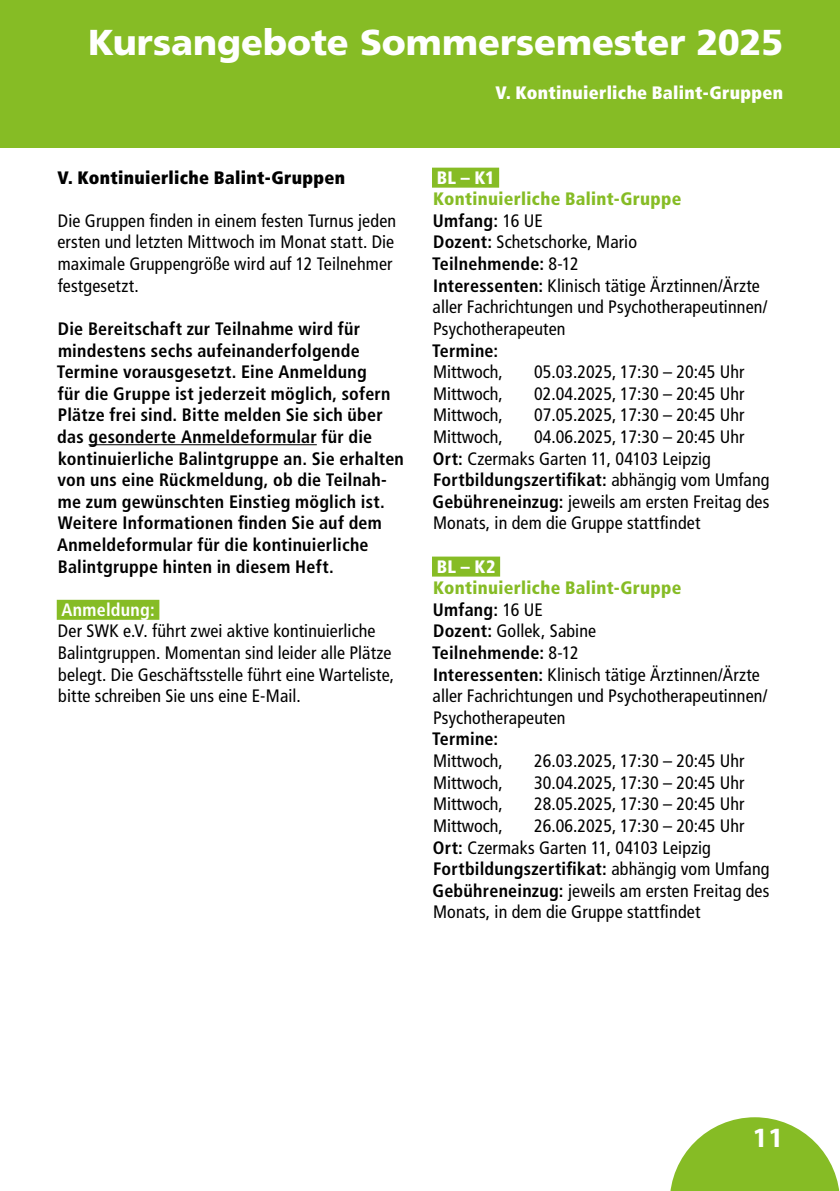
<style>
.page{position:relative;width:840px;height:1191px;background:#fff}
.page>*{position:absolute;margin:0;border:0;box-sizing:border-box;transform-origin:0 0}
.t1{font:900 36px "Frutiger LT Std";color:#fff}
.t2{font:700 28px "Myriad Pro";color:#fff}
.t3{font:condensed 18px/21.6px "Frutiger LT Std";letter-spacing:.005em;color:#000}
.t4{font:700 condensed 18px/21.6px "Frutiger LT Std";letter-spacing:.015em;color:#000}
.t5{font:900 condensed 18px "Frutiger LT Std";letter-spacing:.02em;color:#fff}
.t6{font:900 condensed 18px "Frutiger LT Std";letter-spacing:.02em;color:#000}
.t7{font:700 condensed 18px "Frutiger LT Std";letter-spacing:.015em;color:#fff}
.t8{font:900 condensed 18px "Frutiger LT Std";letter-spacing:.025em;color:#fff}
.s1{font-weight:900;color:#86bc25}
.s2{font-weight:700}
</style>
<div class="page">
<div style="left:0;top:0;width:839px;height:147px;background:#86bc25"></div>
<svg style="left:670px;top:1117px;width:169px;height:74px"></svg>
<hr style="left:88px;top:444px;width:228px;height:1px;background:#000">
<div style="left:57px;top:600px;width:102px;height:20px;background:#86bc25"></div>
<div style="left:432px;top:168px;width:67px;height:20px;background:#86bc25"></div>
<div style="left:432px;top:556px;width:68px;height:20px;background:#86bc25"></div>
<h1 class="t1" style="left:88px;top:21px;width:696px">Kursangebote Sommersemester 2025</h1>
<p class="t5" style="left:495px;top:81px;width:289px">V. Kontinuierliche Balint-Gruppen</p>
<p class="t6" style="left:57px;top:166px;width:289px">V. Kontinuierliche Balint-Gruppen</p>
<p class="t3" style="left:57px;top:210px;width:340px">Die Gruppen finden in einem festen Turnus jeden ersten und letzten Mittwoch im Monat statt. Die maximale Gruppengröße wird auf 12 Teilnehmer festgesetzt.</p>
<p class="t4" style="left:57px;top:318px;width:348px">Die Bereitschaft zur Teilnahme wird für mindestens sechs aufeinanderfolgende Termine vorausgesetzt. Eine Anmeldung<br>für die Gruppe ist jederzeit möglich, sofern Plätze frei sind. Bitte melden Sie sich über das gesonderte Anmeldeformular für die kontinuierliche Balintgruppe an. Sie erhalten von uns eine Rückmeldung, ob die Teilnah&shy;me zum gewünschten Einstieg möglich ist.<br>Weitere Informationen finden Sie auf dem Anmeldeformular für die kontinuierliche Balintgruppe hinten in diesem Heft.</p>
<p class="t7" style="left:61px;top:599px;width:95px">Anmeldung:</p>
<p class="t3" style="left:58px;top:620px;width:337px">Der SWK e.V. führt zwei aktive kontinuierliche Balintgruppen. Momentan sind leider alle Plätze belegt. Die Geschäftsstelle führt eine Warteliste, bitte schreiben Sie uns eine E-Mail.</p>
<p class="t8" style="left:436px;top:166px;width:59px">BL – K1</p>
<p class="t3" style="left:432px;top:188px;width:337px"><span class="s1">Kontinuierliche Balint-Gruppe<br></span><span class="s2">Umfang:</span> 16 UE<br><span class="s2">Dozent:</span> Schetschorke, Mario<br><span class="s2">Teilnehmende:</span> 8-12<br><span class="s2">Interessenten:</span> Klinisch tätige Ärztinnen/Ärzte aller Fachrichtungen und Psychotherapeutinnen/<br>Psychotherapeuten</p>
<p class="t4" style="left:432px;top:339px;width:68px">Termine:</p>
<p class="t3" style="left:433px;top:361px;width:71px">Mittwoch,</p>
<p class="t3" style="left:534px;top:361px;width:212px">05.03.2025, 17:30 – 20:45 Uhr</p>
<p class="t3" style="left:433px;top:383px;width:71px">Mittwoch,</p>
<p class="t3" style="left:534px;top:383px;width:212px">02.04.2025, 17:30 – 20:45 Uhr</p>
<p class="t3" style="left:433px;top:404px;width:71px">Mittwoch,</p>
<p class="t3" style="left:534px;top:404px;width:212px">07.05.2025, 17:30 – 20:45 Uhr</p>
<p class="t3" style="left:433px;top:426px;width:71px">Mittwoch,</p>
<p class="t3" style="left:432px;top:426px;width:338px;text-indent:102px">04.06.2025, 17:30 – 20:45 Uhr <span class="s2">Ort:</span> Czermaks Garten 11, 04103 Leipzig <span class="s2">Fortbildungszertifikat:</span> abhängig vom Umfang <span class="s2">Gebühreneinzug:</span> jeweils am ersten Freitag des Monats, in dem die Gruppe stattfindet</p>
<p class="t8" style="left:436px;top:555px;width:60px">BL – K2</p>
<p class="t3" style="left:432px;top:577px;width:337px"><span class="s1">Kontinuierliche Balint-Gruppe<br></span><span class="s2">Umfang:</span> 16 UE<br><span class="s2">Dozent:</span> Gollek, Sabine<br><span class="s2">Teilnehmende:</span> 8-12<br><span class="s2">Interessenten:</span> Klinisch tätige Ärztinnen/Ärzte aller Fachrichtungen und Psychotherapeutinnen/<br>Psychotherapeuten</p>
<p class="t4" style="left:432px;top:728px;width:68px">Termine:</p>
<p class="t3" style="left:433px;top:750px;width:71px">Mittwoch,</p>
<p class="t3" style="left:534px;top:750px;width:212px">26.03.2025, 17:30 – 20:45 Uhr</p>
<p class="t3" style="left:433px;top:771px;width:71px">Mittwoch,</p>
<p class="t3" style="left:534px;top:771px;width:212px">30.04.2025, 17:30 – 20:45 Uhr</p>
<p class="t3" style="left:433px;top:793px;width:71px">Mittwoch,</p>
<p class="t3" style="left:534px;top:793px;width:212px">28.05.2025, 17:30 – 20:45 Uhr</p>
<p class="t3" style="left:433px;top:815px;width:71px">Mittwoch,</p>
<p class="t3" style="left:432px;top:815px;width:338px;text-indent:102px">26.06.2025, 17:30 – 20:45 Uhr <span class="s2">Ort:</span> Czermaks Garten 11, 04103 Leipzig <span class="s2">Fortbildungszertifikat:</span> abhängig vom Umfang <span class="s2">Gebühreneinzug:</span> jeweils am ersten Freitag des Monats, in dem die Gruppe stattfindet</p>
<h2 class="t2" style="left:752px;top:1119px;width:33px">11</h2>
</div>
